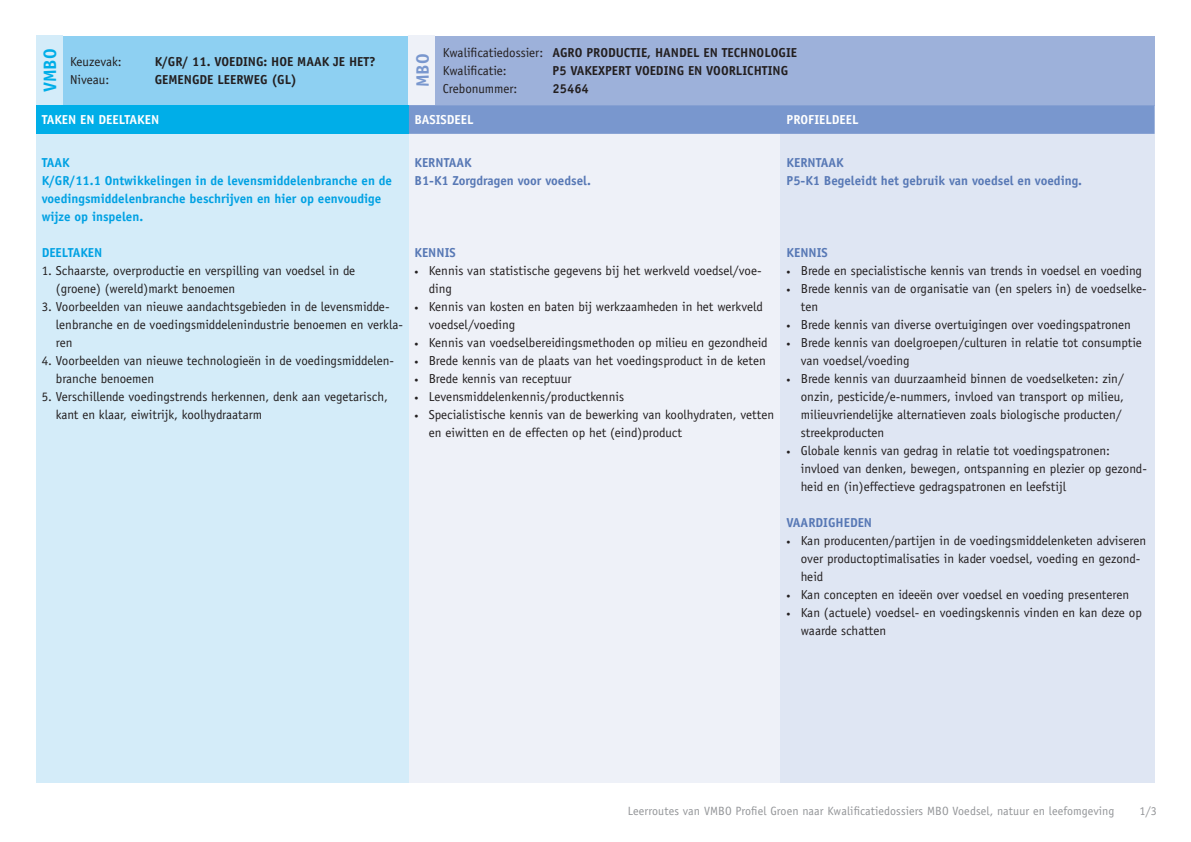
<style>
.page{position:relative;width:1191px;height:842px;background:#fff}
.page>*{position:absolute;margin:0;border:0;box-sizing:border-box;transform-origin:0 0}
.t1{font:700 18px "Officina Sans Std";color:#00aee8}
.t2{font:700 18px "Officina Sans Std";color:#7997ce}
.t3{font:13px/18px "Officina Sans Std";color:#231f20}
.t4{font:700 13px/18px "Officina Sans Std";color:#00a1e3}
.t5{font:700 13px/18px "Officina Sans Std";color:#5778b5}
.t6{font:700 13px "Officina Sans Std";color:#231f20}
.t7{font:700 13px "Officina Sans Std";color:#fff}
.t8{font:12px "Officina Sans Std";letter-spacing:.01em;color:#939598}
.s1{font-weight:700}
.s2{font-size:8px}
</style>
<div class="page">
<div style="left:408px;top:63px;width:372px;height:719px;background:#eef1f8"></div>
<div style="left:780px;top:63px;width:375px;height:719px;background:#dfe6f3"></div>
<div style="left:36px;top:56px;width:372px;height:726px;background:#d4ecf9"></div>
<div style="left:36px;top:36px;width:373px;height:69px;background:#8ed0f2"></div>
<div style="left:409px;top:36px;width:745px;height:69px;background:#9db1da"></div>
<div style="left:36px;top:105px;width:373px;height:29px;background:#00aee8"></div>
<div style="left:409px;top:105px;width:745px;height:29px;background:#7997ce"></div>
<div style="left:408px;top:36px;width:27px;height:69px;background:#eef1f8"></div>
<div style="left:36px;top:36px;width:27px;height:69px;background:#d4ecf9"></div>
<h1 class="t1" style="left:39px;top:92px;width:45px;rotate:-90deg">VMBO</h1>
<h1 class="t2" style="left:411px;top:87px;width:35px;rotate:-90deg">MBO</h1>
<p class="t3" style="left:70px;top:53px;width:53px">Keuzevak:</p>
<p class="t6" style="left:155px;top:54px;width:222px">K/GR/ 11. VOEDING: HOE MAAK JE HET?</p>
<p class="t3" style="left:70px;top:71px;width:41px">Niveau:</p>
<p class="t6" style="left:155px;top:72px;width:144px">GEMENGDE LEERWEG (GL)</p>
<p class="t3" style="left:443px;top:44px;width:356px">Kwalificatiedossier: <span class="s1">AGRO PRODUCTIE, HANDEL EN TECHNOLOGIE<br></span>Kwalificatie:</p>
<p class="t6" style="left:552px;top:63px;width:237px">P5 VAKEXPERT VOEDING EN VOORLICHTING</p>
<p class="t3" style="left:443px;top:80px;width:76px">Crebonummer:</p>
<p class="t6" style="left:552px;top:81px;width:38px">25464</p>
<p class="t7" style="left:42px;top:112px;width:119px">TAKEN EN DEELTAKEN</p>
<p class="t7" style="left:414px;top:112px;width:60px">BASISDEEL</p>
<p class="t7" style="left:786px;top:112px;width:73px">PROFIELDEEL</p>
<p class="t4" style="left:42px;top:153px;width:352px">TAAK<br>K/GR/11.1 Ontwikkelingen in de levensmiddelenbranche en de voedingsmiddelenbranche beschrijven en hier op eenvoudige wijze op inspelen.</p>
<p class="t4" style="left:42px;top:243px;width:62px">DEELTAKEN</p>
<p class="t3" style="left:56px;top:262px;width:301px;text-indent:-14px">1. Schaarste, overproductie en verspilling van voedsel in de (groene) (wereld)markt benoemen</p>
<p class="t3" style="left:56px;top:298px;width:349px;text-indent:-14px">3. Voorbeelden van nieuwe aandachtsgebieden in de levensmidde&shy;lenbranche en de voedingsmiddelenindustrie benoemen en verkla&shy;ren</p>
<p class="t3" style="left:56px;top:352px;width:340px;text-indent:-14px">4. Voorbeelden van nieuwe technologieën in de voedingsmiddelen&shy;branche benoemen</p>
<p class="t3" style="left:56px;top:388px;width:334px;text-indent:-14px">5. Verschillende voedingstrends herkennen, denk aan vegetarisch, kant en klaar, eiwitrijk, koolhydraatarm</p>
<p class="t5" style="left:786px;top:153px;width:297px">KERNTAAK<br>P5-K1 Begeleidt het gebruik van voedsel en voeding.</p>
<p class="t5" style="left:414px;top:153px;width:178px">KERNTAAK<br>B1-K1 Zorgdragen voor voedsel.</p>
<p class="t5" style="left:786px;top:243px;width:43px">KENNIS</p>
<p class="t3" style="left:786px;top:262px;width:357px"><span class="s2">•</span> Brede en specialistische kennis van trends in voedsel en voeding</p>
<p class="t3" style="left:801px;top:280px;width:347px;text-indent:-14px"><span class="s2">•</span> Brede kennis van de organisatie van (en spelers in) de voedselke&shy;ten</p>
<p class="t3" style="left:786px;top:316px;width:346px"><span class="s2">•</span> Brede kennis van diverse overtuigingen over voedingspatronen</p>
<p class="t3" style="left:801px;top:334px;width:342px;text-indent:-14px"><span class="s2">•</span> Brede kennis van doelgroepen/culturen in relatie tot consumptie van voedsel/voeding</p>
<p class="t3" style="left:801px;top:370px;width:325px;text-indent:-14px"><span class="s2">•</span> Brede kennis van duurzaamheid binnen de voedselketen: zin/ onzin, pesticide/e-nummers, invloed van transport op milieu, milieuvriendelijke alternatieven zoals biologische producten/ streekproducten</p>
<p class="t3" style="left:801px;top:442px;width:348px;text-indent:-14px"><span class="s2">•</span> Globale kennis van gedrag in relatie tot voedingspatronen: invloed van denken, bewegen, ontspanning en plezier op gezond&shy;heid en (in)effectieve gedragspatronen en leefstijl</p>
<p class="t5" style="left:786px;top:513px;width:87px">VAARDIGHEDEN</p>
<p class="t3" style="left:801px;top:532px;width:347px;text-indent:-14px"><span class="s2">•</span> Kan producenten/partijen in de voedingsmiddelenketen adviseren over productoptimalisaties in kader voedsel, voeding en gezond&shy;heid</p>
<p class="t3" style="left:786px;top:586px;width:344px"><span class="s2">•</span> Kan concepten en ideeën over voedsel en voeding presenteren</p>
<p class="t3" style="left:801px;top:604px;width:342px;text-indent:-14px"><span class="s2">•</span> Kan (actuele) voedsel- en voedingskennis vinden en kan deze op waarde schatten</p>
<p class="t5" style="left:414px;top:243px;width:43px">KENNIS</p>
<p class="t3" style="left:429px;top:262px;width:334px;text-indent:-14px"><span class="s2">•</span> Kennis van statistische gegevens bij het werkveld voedsel/voe&shy;ding</p>
<p class="t3" style="left:429px;top:298px;width:336px;text-indent:-14px"><span class="s2">•</span> Kennis van kosten en baten bij werkzaamheden in het werkveld voedsel/voeding</p>
<p class="t3" style="left:414px;top:334px;width:355px"><span class="s2">•</span> Kennis van voedselbereidingsmethoden op milieu en gezondheid</p>
<p class="t3" style="left:414px;top:352px;width:353px"><span class="s2">•</span> Brede kennis van de plaats van het voedingsproduct in de keten</p>
<p class="t3" style="left:414px;top:370px;width:158px"><span class="s2">•</span> Brede kennis van receptuur</p>
<p class="t3" style="left:414px;top:388px;width:211px"><span class="s2">•</span> Levensmiddelenkennis/productkennis</p>
<p class="t3" style="left:429px;top:406px;width:347px;text-indent:-14px"><span class="s2">•</span> Specialistische kennis van de bewerking van koolhydraten, vetten en eiwitten en de effecten op het (eind)product</p>
<p class="t8" style="left:627px;top:804px;width:488px">Leerroutes van VMBO Profiel Groen naar Kwalificatiedossiers MBO Voedsel, natuur en leefomgeving</p>
<p class="t8" style="left:1139px;top:804px;width:19px">1/3</p>
</div>
